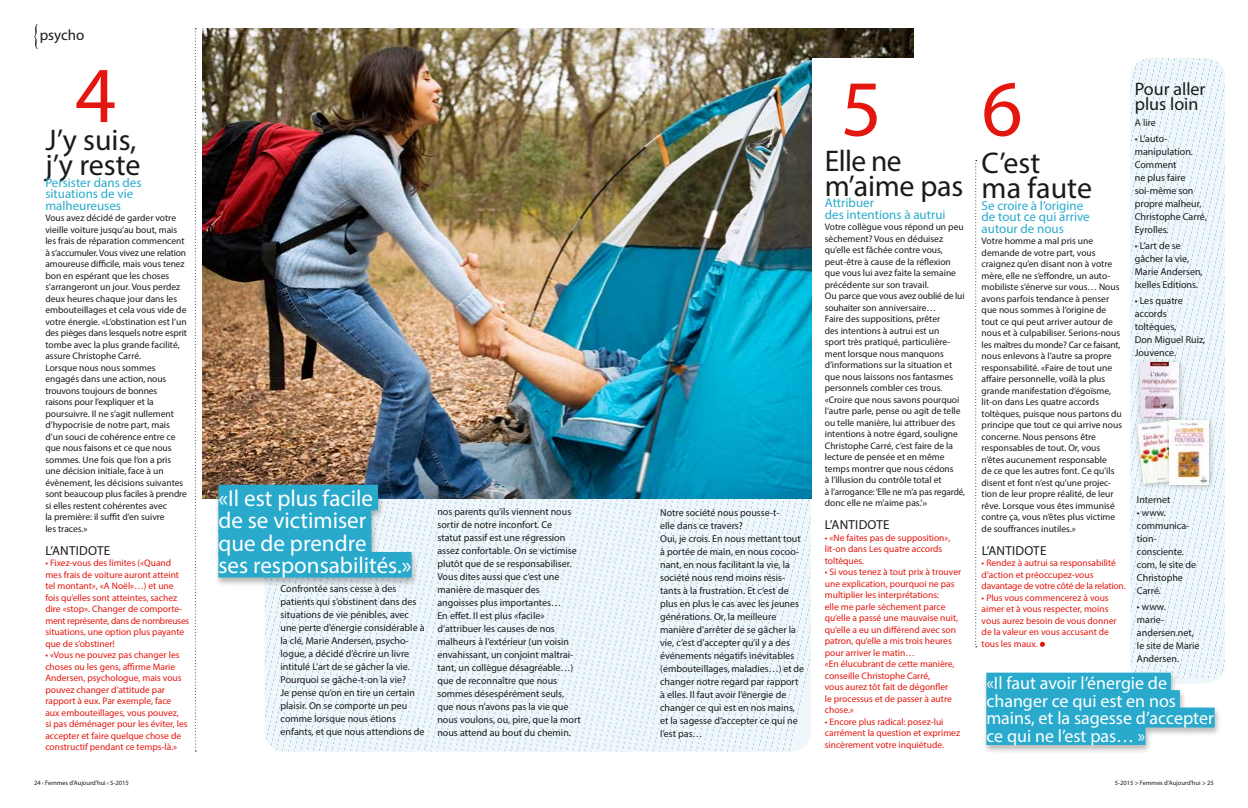
<style>
.page{position:relative;width:1248px;height:808px;background:#fff}
.page>*{position:absolute;margin:0;border:0;box-sizing:border-box;transform-origin:0 0}
.t1{font:80px "Myriad Pro";color:#e4170f}
.t2{font:30px/25px "Myriad Pro";letter-spacing:-.005em;color:#1a1a18}
.t3{font:23px/22.4px "Myriad Pro";color:#fff}
.t4{font:18px/15px "Myriad Pro";color:#1a1a18}
.t5{font:17.9px/17.5px "Myriad Pro";color:#fff}
.t6{font:15px "Myriad Pro";color:#1a1a18}
.t7{font:13px/11.5px "Myriad Pro";color:#29aacc}
.t8{font:13px "Myriad Pro";letter-spacing:.02em;color:#1a1a18}
.t9{font:10px/13px "Myriad Pro";color:#1a1a18}
.t10{font:9.5px/11.5px "Myriad Pro";color:#1a1a18}
.t11{font:9.5px/11.5px "Myriad Pro";color:#e4170f}
.t12{font:6.5px "Myriad Pro";color:#1a1a18}
.s1{font-family:"Times New Roman"}
</style>
<div class="page">
<svg style="left:34px;top:24px;width:4px;height:25px"></svg>
<img style="left:265px;top:499px;width:545px;height:252px">
<img style="left:202px;top:28px;width:711px;height:471px">
<div style="left:811px;top:58px;width:228px;height:736px;background:#fff"></div>
<img style="left:1130px;top:58px;width:94px;height:618px">
<div style="left:1135px;top:359px;width:50px;height:65px;background:#1a1a18;opacity:.31"></div>
<img style="left:1139px;top:363px;width:39px;height:53px">
<div style="left:1132px;top:416px;width:55px;height:75px;background:#1a1a18;opacity:.31"></div>
<img style="left:1136px;top:420px;width:28px;height:64px">
<div style="left:1164px;top:416px;width:50px;height:74px;background:#1a1a18;opacity:.31"></div>
<img style="left:1169px;top:421px;width:38px;height:63px">
<div style="left:215px;top:484px;width:204px;height:104px;background:#1a1a18;opacity:.31"></div>
<div style="left:218px;top:485px;width:160px;height:25px;background:#29aacc"></div>
<div style="left:218px;top:507px;width:153px;height:26px;background:#29aacc"></div>
<div style="left:218px;top:529px;width:153px;height:26px;background:#29aacc"></div>
<div style="left:218px;top:552px;width:193px;height:26px;background:#29aacc"></div>
<div style="left:982px;top:672px;width:239px;height:83px;background:#1a1a18;opacity:.31"></div>
<div style="left:986px;top:673px;width:184px;height:19px;background:#29aacc"></div>
<div style="left:986px;top:690px;width:193px;height:20px;background:#29aacc"></div>
<div style="left:986px;top:707px;width:228px;height:20px;background:#29aacc"></div>
<div style="left:986px;top:725px;width:159px;height:20px;background:#29aacc"></div>
<svg style="left:1039px;top:642px;width:5px;height:5px"></svg>
<svg style="left:975px;top:160px;width:1px;height:487px"></svg>
<svg style="left:195px;top:28px;width:1px;height:723px"></svg>
<h3 class="t6" style="left:40px;top:26px;width:46px">psycho</h3>
<h1 class="t1" style="left:75px;top:46px;width:43px">4</h1>
<h2 class="t2" style="left:45px;top:127px;width:97px">J’y suis, j’y reste</h2>
<h3 class="t7" style="left:45px;top:176px;width:98px">Persister dans des situations de vie malheureuses</h3>
<p class="t10" style="left:45px;top:212px;width:143px">Vous avez décidé de garder votre vieille voiture jusqu’au bout, mais les frais de réparation commencent à s’accumuler. Vous vivez une relation amoureuse difficile, mais vous tenez bon en espérant que les choses s’arrangeront un jour. Vous perdez deux heures chaque jour dans les embouteillages et cela vous vide de votre énergie. «L’obstination est l’un des pièges dans lesquels notre esprit tombe avec la plus grande facilité, assure Christophe Carré.<br>Lorsque nous nous sommes engagés dans une action, nous trouvons toujours de bonnes<br>raisons pour l’expliquer et la poursuivre. Il ne s’agit nullement d’hypocrisie de notre part, mais d’un souci de cohérence entre ce que nous faisons et ce que nous sommes. Une fois que l’on a pris une décision initiale, face à un évènement, les décisions suivantes sont beaucoup plus faciles à prendre si elles restent cohérentes avec<br>la première: il suffit d’en suivre<br>les traces.»</p>
<h3 class="t8" style="left:45px;top:542px;width:66px">L’ANTIDOTE</h3>
<p class="t11" style="left:45px;top:557px;width:145px">• Fixez-vous des limites («Quand mes frais de voiture auront atteint tel montant», «A Noël»…) et une fois qu’elles sont atteintes, sachez dire «stop». Changer de comporte&shy;ment représente, dans de nombreuses situations, une option plus payante que de s’obstiner!</p>
<p class="t11" style="left:45px;top:649px;width:144px">• «Vous ne pouvez pas changer les choses ou les gens, affirme Marie Andersen, psychologue, mais vous pouvez changer d’attitude par rapport à eux. Par exemple, face aux embouteillages, vous pouvez,<br>si pas déménager pour les éviter, les accepter et faire quelque chose de constructif pendant ce temps-là.»</p>
<h3 class="t3" style="left:218px;top:487px;width:195px">«Il est plus facile<br>de se victimiser<br>que de prendre<br>ses responsabilités.»</h3>
<p class="t9" style="left:280px;top:582px;width:145px">Confrontée sans cesse à des patients qui s’obstinent dans des situations de vie pénibles, avec une perte d’énergie considérable à la clé, Marie Andersen, psycho&shy;logue, a décidé d’écrire un livre intitulé L’art de se gâcher la vie.<br>Pourquoi se gâche-t-on la vie?<br>Je pense qu’on en tire un certain plaisir. On se comporte un peu comme lorsque nous étions enfants, et que nous attendions de</p>
<p class="t9" style="left:437px;top:505px;width:145px">nos parents qu’ils viennent nous sortir de notre inconfort. Ce<br>statut passif est une régression assez confortable. On se victimise plutôt que de se responsabiliser.<br>Vous dites aussi que c’est une manière de masquer des angoisses plus importantes…<br>En effet. Il est plus «facile» d’attribuer les causes de nos malheurs à l’extérieur (un voisin envahissant, un conjoint maltrai&shy;tant, un collègue désagréable…) que de reconnaître que nous sommes désespérément seuls, que nous n’avons pas la vie que nous voulons, ou, pire, que la mort nous attend au bout du chemin.</p>
<p class="t9" style="left:660px;top:506px;width:145px">Notre société nous pousse-t-<br>elle dans ce travers?<br>Oui, je crois. En nous mettant tout à portée de main, en nous cocoo&shy;nant, en nous facilitant la vie, la société nous rend moins résis&shy;tants à la frustration. Et c’est de plus en plus le cas avec les jeunes générations. Or, la meilleure manière d’arrêter de se gâcher la vie, c’est d’accepter qu’il y a des événements négatifs inévitables (embouteillages, maladies…) et de changer notre regard par rapport à elles. Il faut avoir l’énergie de changer ce qui est en nos mains, et la sagesse d’accepter ce qui ne l’est pas…</p>
<h3 class="t4" style="left:1134px;top:81px;width:72px">Pour aller plus loin</h3>
<p class="t9" style="left:1134px;top:116px;width:23px">A lire</p>
<p class="t9" style="left:1134px;top:132px;width:74px">• L’auto&shy;manipulation.<br>Comment<br>ne plus faire soi-même son propre malheur,<br>Christophe Carré,<br>Eyrolles.</p>
<p class="t9" style="left:1134px;top:239px;width:69px">• L’art de se gâcher la vie,<br>Marie Andersen,<br>Ixelles Editions.</p>
<p class="t9" style="left:1134px;top:294px;width:72px">• Les quatre accords toltèques,<br>Don Miguel Ruiz,<br>Jouvence.</p>
<h1 class="t1" style="left:840px;top:59px;width:183px">5 6</h1>
<h2 class="t2" style="left:824px;top:148px;width:140px">Elle ne m’aime pas</h2>
<h3 class="t7" style="left:824px;top:197px;width:122px">Attribuer<br>des intentions à autrui</h3>
<p class="t10" style="left:824px;top:221px;width:142px">Votre collègue vous répond un peu sèchement? Vous en déduisez qu’elle est fâchée contre vous, peut-être à cause de la réflexion que vous lui avez faite la semaine précédente sur son travail.<br>Ou parce que vous avez oublié de lui souhaiter son anniversaire…<br>Faire des suppositions, prêter<br>des intentions à autrui est un<br>sport très pratiqué, particulière&shy;ment lorsque nous manquons d’informations sur la situation et que nous laissons nos fantasmes personnels combler ces trous. «Croire que nous savons pourquoi l’autre parle, pense ou agit de telle ou telle manière, lui attribuer des intentions à notre égard, souligne<br>Christophe Carré, c’est faire de la lecture de pensée et en même temps montrer que nous cédons<br>à l’illusion du contrôle total et<br>à l’arrogance: ‘Elle ne m’a pas regardé, donc elle ne m’aime pas.’<span class="s1">»</span></p>
<h3 class="t8" style="left:824px;top:517px;width:66px">L’ANTIDOTE</h3>
<p class="t11" style="left:824px;top:532px;width:127px">• «Ne faites pas de supposition», lit-on dans Les quatre accords toltèques.</p>
<p class="t11" style="left:824px;top:566px;width:138px">• Si vous tenez à tout prix à trouver une explication, pourquoi ne pas multiplier les interprétations:<br>elle me parle sèchement parce qu’elle a passé une mauvaise nuit, qu’elle a eu un différend avec son patron, qu’elle a mis trois heures pour arriver le matin…<br>«En élucubrant de cette manière, conseille Christophe Carré,<br>vous aurez tôt fait de dégonfler<br>le processus et de passer à autre chose.»</p>
<p class="t11" style="left:824px;top:716px;width:137px">• Encore plus radical: posez-lui carrément la question et exprimez sincèrement votre inquiétude.</p>
<h2 class="t2" style="left:981px;top:150px;width:112px">C’est<br>ma faute</h2>
<h3 class="t7" style="left:981px;top:199px;width:110px">Se croire à l’origine de tout ce qui arrive autour de nous</h3>
<p class="t10" style="left:981px;top:235px;width:142px">Votre homme a mal pris une demande de votre part, vous craignez qu’en disant non à votre mère, elle ne s’effondre, un auto&shy;mobiliste s’énerve sur vous… Nous avons parfois tendance à penser que nous sommes à l’origine de tout ce qui peut arriver autour de nous et à culpabiliser. Serions-nous les maîtres du monde? Car ce faisant, nous enlevons à l’autre sa propre responsabilité. «Faire de tout une affaire personnelle, voilà la plus grande manifestation d’égoïsme, lit-on dans Les quatre accords toltèques, puisque nous partons du principe que tout ce qui arrive nous concerne. Nous pensons être responsables de tout. Or, vous n’êtes aucunement responsable<br>de ce que les autres font. Ce qu'ils disent et font n’est qu’une projec&shy;tion de leur propre réalité, de leur rêve. Lorsque vous êtes immunisé contre ça, vous n’êtes plus victime de souffrances inutiles.»</p>
<h3 class="t8" style="left:981px;top:542px;width:66px">L’ANTIDOTE</h3>
<p class="t11" style="left:981px;top:557px;width:145px">• Rendez à autrui sa responsabilité d’action et préoccupez-vous davantage de votre côté de la relation.</p>
<p class="t11" style="left:981px;top:592px;width:136px">• Plus vous commencerez à vous aimer et à vous respecter, moins vous aurez besoin de vous donner de la valeur en vous accusant de tous les maux.</p>
<p class="t9" style="left:1136px;top:493px;width:35px">Internet</p>
<p class="t9" style="left:1136px;top:506px;width:61px">• www. communica&shy;tion&shy;consciente. com, le site de<br>Christophe<br>Carré.</p>
<p class="t9" style="left:1136px;top:600px;width:64px">• www.<br>marie&shy;andersen.net, le site de Marie<br>Andersen.</p>
<h3 class="t5" style="left:986px;top:674px;width:229px">«Il faut avoir l’énergie de changer ce qui est en nos mains, et la sagesse d’accepter ce qui ne l’est pas… »</h3>
<p class="t12" style="left:34px;top:778px;width:96px">24 ‹ Femmes d'Aujourd'hui ‹ 5-2015</p>
<p class="t12" style="left:1114px;top:778px;width:101px">5-2015 &gt; Femmes d'Aujourd'hui &gt; 25</p>
</div>
